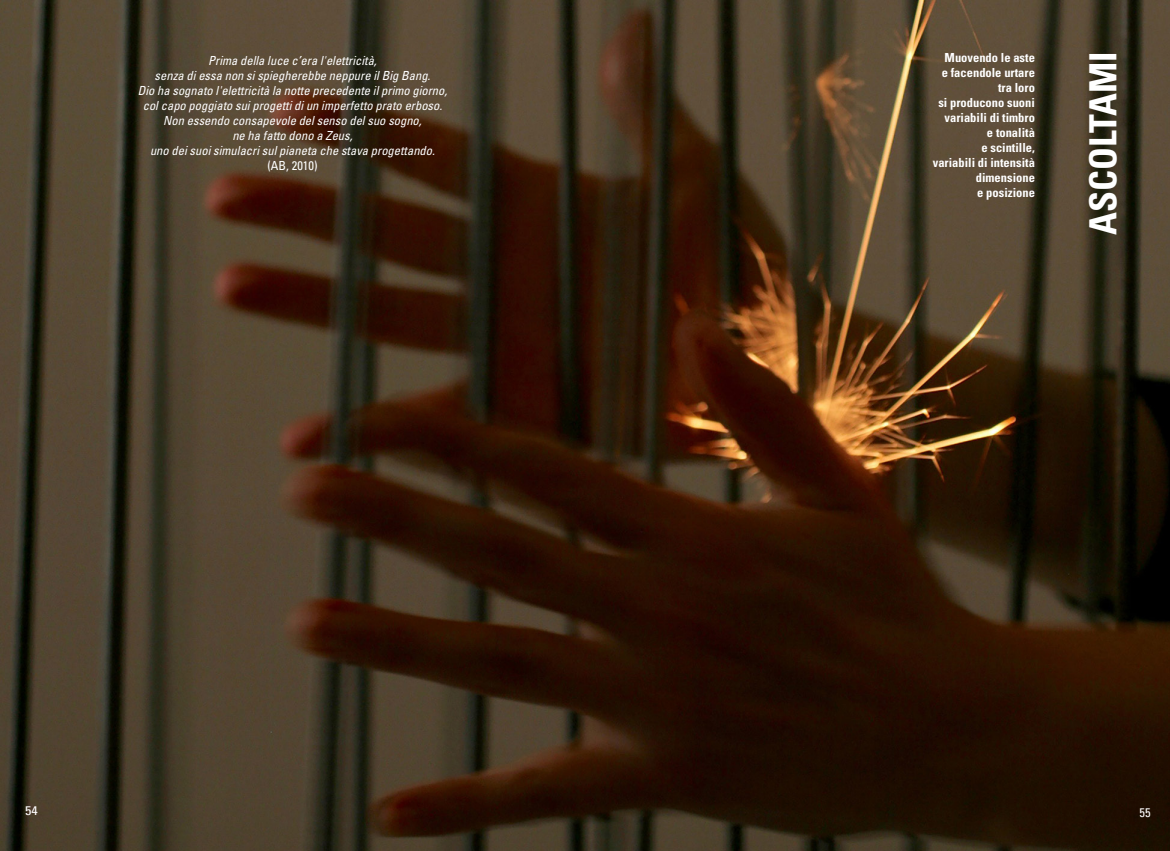
<style>
.page{position:relative;width:1170px;height:851px;background:#fff}
.page>*{position:absolute;margin:0;border:0;box-sizing:border-box;transform-origin:0 0}
.t1{font:700 condensed 37.5px "Univers";color:#fff}
.t2{font:italic condensed 12.5px/15px "Univers";color:#fff;text-align:center}
.t3{font:700 condensed 12.5px/15px "Univers";color:#fff;text-align:right}
.t4{font:condensed 12.5px "Univers";color:#fff}
.t5{font:condensed 12.5px "Univers";color:#fff;scale:1.14 1}
</style>
<div class="page">
<img style="left:0;top:0;width:1169px;height:850px">
<p class="t2" style="left:138px;top:53px;width:311px">Prima della luce c’era l'elettricità,<br>senza di essa non si spiegherebbe neppure il Big Bang.<br>Dio ha sognato l'elettricità la notte precedente il primo giorno, col capo poggiato sui progetti di un imperfetto prato erboso.<br>Non essendo consapevole del senso del suo sogno,<br>ne ha fatto dono a Zeus,<br>uno dei suoi simulacri sul pianeta che stava progettando.</p>
<p class="t4" style="left:267px;top:158px;width:51px">(AB, 2010)</p>
<p class="t3" style="left:932px;top:50px;width:104px">Muovendo le aste<br>e facendole urtare tra loro<br>si producono suoni variabili di timbro<br>e tonalità<br>e scintille,<br>variabili di intensità dimensione<br>e posizione</p>
<h1 class="t1" style="left:1079px;top:235px;width:185px;rotate:-90deg">ASCOLTAMI</h1>
<p class="t5" style="left:25px;top:802px;width:13px">54</p>
<p class="t4" style="left:1139px;top:805px;width:13px">55</p>
</div>
